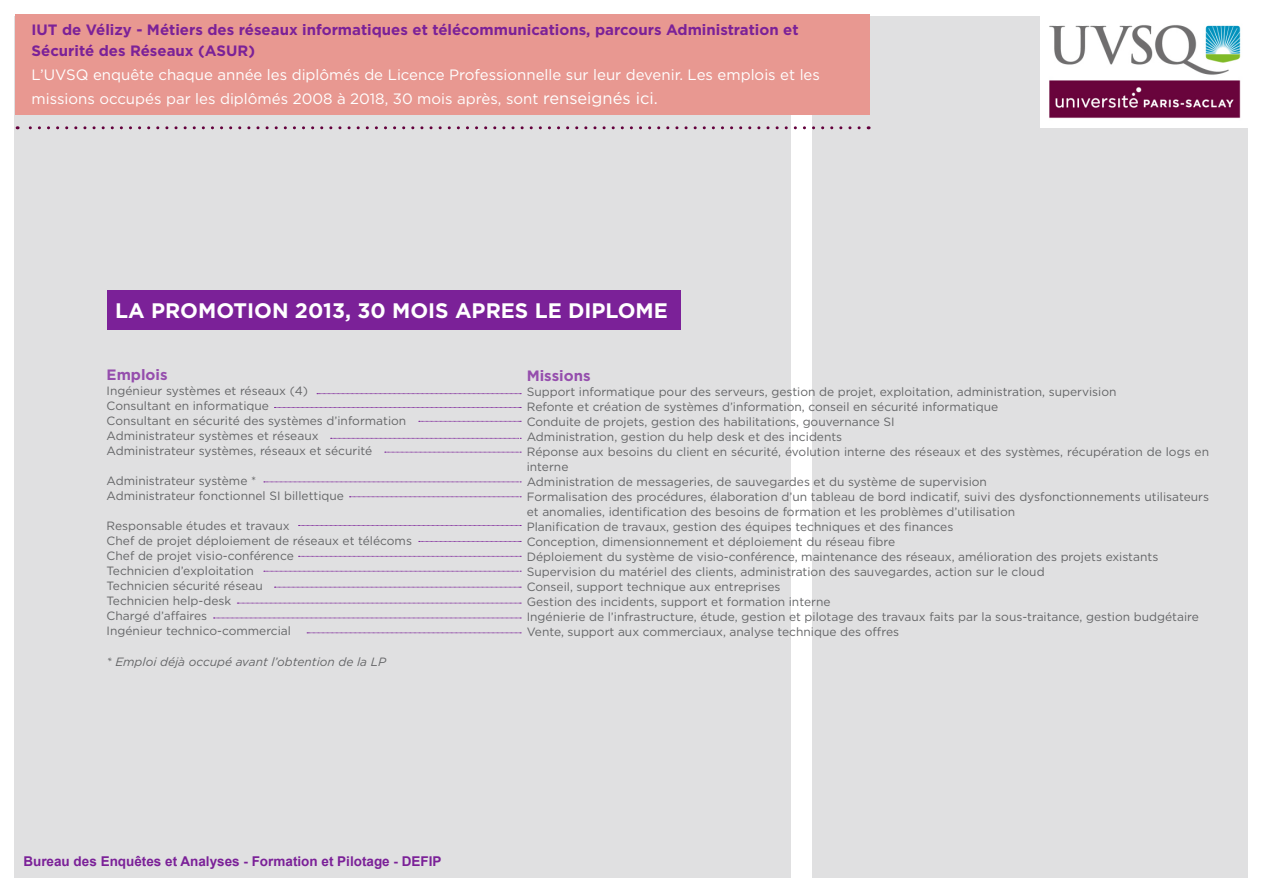
<style>
.page{position:relative;width:1263px;height:893px;background:#fff}
.page>*{position:absolute;margin:0;border:0;box-sizing:border-box;transform-origin:0 0}
.t1{font:700 21px "Gotham";color:#fff}
.t2{font:15px/24px "Gotham";color:#fff}
.t3{font:700 15px "Gotham";color:#7b2198}
.t4{font:700 15px "Gotham";color:#954ead}
.t5{font:700 13.5px "Arial";color:#7b2198}
.t6{font:12px/15px "Gotham";color:#646567}
.t7{font:italic 12px "Gotham";color:#646567}
.s1{font-size:16.5px}
</style>
<div class="page">
<div style="left:15px;top:16px;width:776px;height:861px;background:#e0e0e1"></div>
<div style="left:812px;top:16px;width:436px;height:861px;background:#e0e0e1"></div>
<img style="left:1041px;top:16px;width:207px;height:112px">
<div style="left:107px;top:290px;width:573px;height:40px;background:#7b2198"></div>
<svg style="left:274px;top:407px;width:247px;height:1px"></svg>
<svg style="left:317px;top:393px;width:204px;height:1px"></svg>
<svg style="left:419px;top:421px;width:102px;height:1px"></svg>
<svg style="left:385px;top:452px;width:136px;height:1px"></svg>
<svg style="left:331px;top:438px;width:190px;height:1px"></svg>
<svg style="left:264px;top:482px;width:257px;height:1px"></svg>
<svg style="left:264px;top:571px;width:257px;height:1px"></svg>
<svg style="left:349px;top:496px;width:172px;height:1px"></svg>
<svg style="left:299px;top:525px;width:222px;height:1px"></svg>
<svg style="left:299px;top:556px;width:222px;height:1px"></svg>
<svg style="left:419px;top:541px;width:102px;height:1px"></svg>
<svg style="left:307px;top:633px;width:214px;height:1px"></svg>
<svg style="left:274px;top:587px;width:247px;height:1px"></svg>
<svg style="left:213px;top:618px;width:308px;height:1px"></svg>
<svg style="left:237px;top:603px;width:284px;height:1px"></svg>
<div style="left:15px;top:15px;width:855px;height:100px;background:#e89891"></div>
<svg style="left:17px;top:126px;width:842px;height:3px"></svg>
<p class="t3" style="left:32px;top:19px;width:769px">IUT de Vélizy - Métiers des réseaux informatiques et télécommunications, parcours Administration et</p>
<p class="t3" style="left:32px;top:40px;width:225px">Sécurité des Réseaux (ASUR)</p>
<p class="t2" style="left:32px;top:62px;width:790px">L’UVSQ enquête chaque année les diplômés de Licence Professionnelle sur leur devenir. Les emplois et les missions occupés par les diplômés 2008 à 2018, 30 mois après, sont <span class="s1">renseignés ici.</span></p>
<p class="t1" style="left:115px;top:297px;width:554px">LA PROMOTION 2013, 30 MOIS APRES LE DIPLOME</p>
<p class="t4" style="left:107px;top:365px;width:62px">Emplois</p>
<p class="t6" style="left:107px;top:383px;width:203px">Ingénieur systèmes et réseaux (4)</p>
<p class="t6" style="left:107px;top:398px;width:164px">Consultant en informatique</p>
<p class="t6" style="left:107px;top:413px;width:301px">Consultant en sécurité des systèmes d’information</p>
<p class="t6" style="left:107px;top:428px;width:213px">Administrateur systèmes et réseaux</p>
<p class="t6" style="left:107px;top:443px;width:267px">Administrateur systèmes, réseaux et sécurité</p>
<p class="t6" style="left:107px;top:473px;width:151px">Administrateur système *</p>
<p class="t6" style="left:107px;top:488px;width:239px">Administrateur fonctionnel SI billettique</p>
<p class="t6" style="left:107px;top:518px;width:185px">Responsable études et travaux</p>
<p class="t6" style="left:107px;top:533px;width:307px">Chef de projet déploiement de réseaux et télécoms</p>
<p class="t6" style="left:107px;top:548px;width:189px">Chef de projet visio-conférence</p>
<p class="t6" style="left:107px;top:563px;width:149px">Technicien d’exploitation</p>
<p class="t6" style="left:107px;top:578px;width:158px">Technicien sécurité réseau</p>
<p class="t6" style="left:107px;top:593px;width:126px">Technicien help-desk</p>
<p class="t6" style="left:107px;top:608px;width:102px">Chargé d’affaires</p>
<p class="t6" style="left:107px;top:623px;width:186px">Ingénieur technico-commercial</p>
<p class="t7" style="left:107px;top:654px;width:281px">* Emploi déjà occupé avant l’obtention de la LP</p>
<p class="t5" style="left:23px;top:852px;width:420px">Bureau des Enquêtes et Analyses - Formation et Pilotage - DEFIP</p>
<p class="t4" style="left:527px;top:366px;width:65px">Missions</p>
<p class="t6" style="left:527px;top:384px;width:591px">Support informatique pour des serveurs, gestion de projet, exploitation, administration, supervision</p>
<p class="t6" style="left:527px;top:399px;width:473px">Refonte et création de systèmes d’information, conseil en sécurité informatique</p>
<p class="t6" style="left:527px;top:414px;width:369px">Conduite de projets, gestion des habilitations, gouvernance SI</p>
<p class="t6" style="left:527px;top:429px;width:317px">Administration, gestion du help desk et des incidents</p>
<p class="t6" style="left:527px;top:444px;width:684px">Réponse aux besoins du client en sécurité, évolution interne des réseaux et des systèmes, récupération de logs en interne</p>
<p class="t6" style="left:527px;top:474px;width:462px">Administration de messageries, de sauvegardes et du système de supervision</p>
<p class="t6" style="left:527px;top:489px;width:684px">Formalisation des procédures, élaboration d’un tableau de bord indicatif, suivi des dysfonctionnements utilisateurs et anomalies, identification des besoins de formation et les problèmes d’utilisation</p>
<p class="t6" style="left:527px;top:519px;width:428px">Planification de travaux, gestion des équipes techniques et des finances</p>
<p class="t6" style="left:527px;top:534px;width:370px">Conception, dimensionnement et déploiement du réseau fibre</p>
<p class="t6" style="left:527px;top:549px;width:633px">Déploiement du système de visio-conférence, maintenance des réseaux, amélioration des projets existants</p>
<p class="t6" style="left:527px;top:564px;width:519px">Supervision du matériel des clients, administration des sauvegardes, action sur le cloud</p>
<p class="t6" style="left:527px;top:579px;width:255px">Conseil, support technique aux entreprises</p>
<p class="t6" style="left:527px;top:594px;width:305px">Gestion des incidents, support et formation interne</p>
<p class="t6" style="left:527px;top:609px;width:674px">Ingénierie de l’infrastructure, étude, gestion et pilotage des travaux faits par la sous-traitance, gestion budgétaire</p>
<p class="t6" style="left:527px;top:624px;width:374px">Vente, support aux commerciaux, analyse technique des offres</p>
</div>
